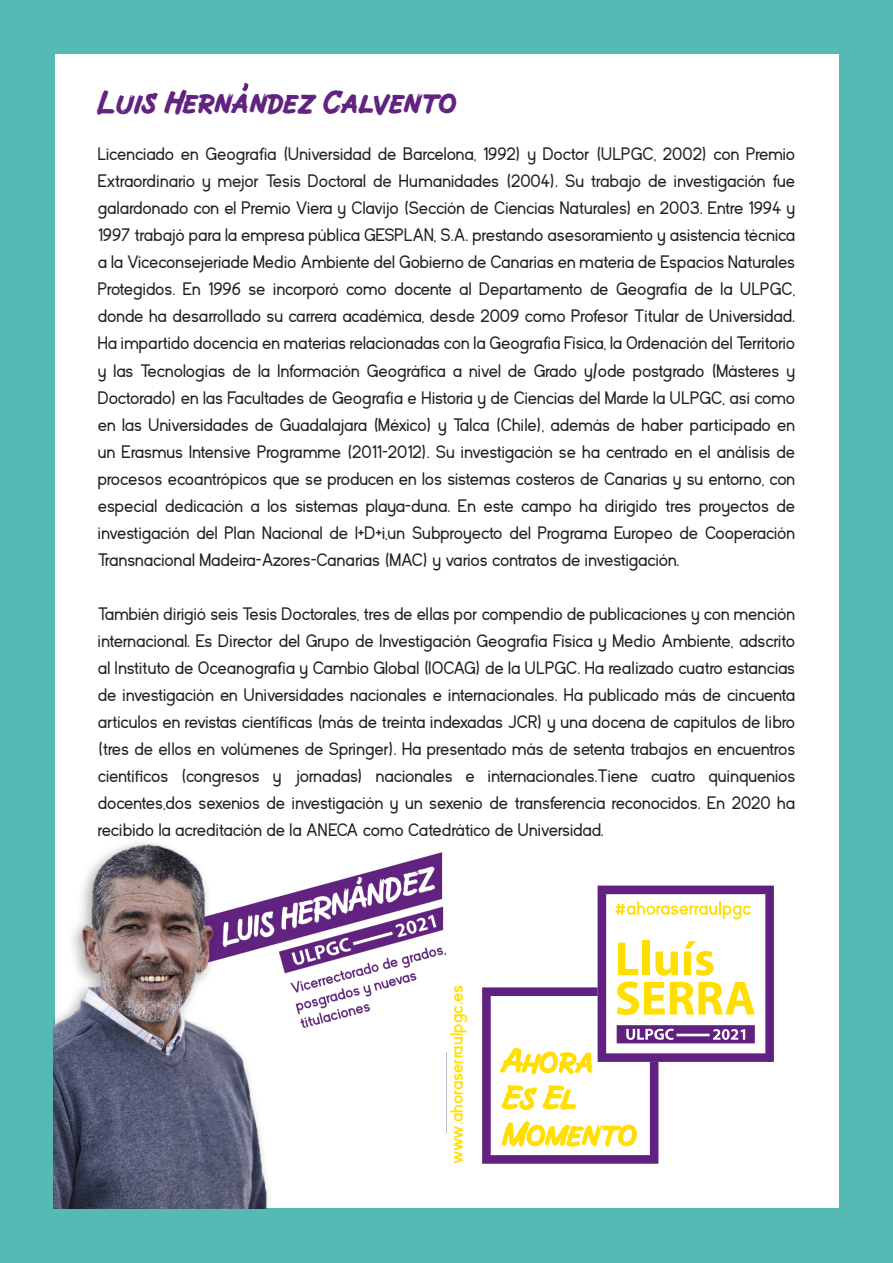
<style>
.page{position:relative;width:893px;height:1263px;background:#fff}
.page>*{position:absolute;margin:0;border:0;box-sizing:border-box;transform-origin:0 0}
.t1{font:31.5px "HUCK";color:#622280}
.t2{font:18px/27px "Kayak Sans";color:#231f20;text-align:justify}
.t3{font:700 17.7px "Kayak Sans";color:#ffde00}
.s1{font-family:"Poppins";font-size:15px}
</style>
<div class="page">
<div style="left:0;top:0;width:893px;height:1263px;background:linear-gradient(to right,#56bbb4,#58bcb5)"></div>
<div style="left:55px;top:55px;width:783px;height:1153px;background:#fff"></div>
<img style="left:54px;top:804px;width:404px;height:405px">
<svg style="left:482px;top:885px;width:292px;height:279px"></svg>
<svg style="left:310px;top:1048px;width:136px;height:153px"></svg>
<svg style="left:240px;top:83px;width:8px;height:19px"></svg>
<p class="t1" style="left:98px;top:86px;width:361px">Luis Hernandez Calvento</p>
<p class="t2" style="left:98px;top:141px;width:699px">Licenciado en Geografía (Universidad de Barcelona, 1992) y Doctor (ULPGC, 2002) con Premio Extraordinario y mejor Tesis Doctoral de Humanidades (2004). Su trabajo de investigación fue galardonado con el Premio Viera y Clavijo (Sección de Ciencias Naturales) en 2003. Entre 1994 y 1997 trabajó para la empresa pública GESPLAN, S.A. prestando asesoramiento y asistencia técnica a la Viceconsejeríade Medio Ambiente del Gobierno de Canarias en materia de Espacios Naturales Protegidos. En 1996 se incorporó como docente al Departamento de Geografía de la ULPGC, donde ha desarrollado su carrera académica, desde 2009 como Profesor Titular de Universidad.<br>Ha impartido docencia en materias relacionadas con la Geografía Física, la Ordenación del Territorio y las Tecnologías de la Información Geográ<span class="s1">fi</span>ca a nivel de Grado y/ode postgrado (Másteres y Doctorado) en las Facultades de Geografía e Historia y de Ciencias del Marde la ULPGC, así como en las Universidades de Guadalajara (México) y Talca (Chile), además de haber participado en un Erasmus Intensive Programme (2011-2012). Su investigación se ha centrado en el análisis de procesos ecoantrópicos que se producen en los sistemas costeros de Canarias y su entorno, con especial dedicación a los sistemas playa-duna. En este campo ha dirigido tres proyectos de investigación del Plan Nacional de I+D+i,un Subproyecto del Programa Europeo de Cooperación Transnacional Madeira-Azores-Canarias (MAC) y varios contratos de investigación.</p>
<p class="t2" style="left:98px;top:600px;width:699px">También dirigió seis Tesis Doctorales, tres de ellas por compendio de publicaciones y con mención internacional. Es Director del Grupo de Investigación Geografía Física y Medio Ambiente, adscrito al Instituto de Oceanografía y Cambio Global (IOCAG) de la ULPGC. Ha realizado cuatro estancias de investigación en Universidades nacionales e internacionales. Ha publicado más de cincuenta artículos en revistas cient<span class="s1">ífi</span>cas (más de treinta indexadas JCR) y una docena de capítulos de libro (tres de ellos en volúmenes de Springer). Ha presentado más de setenta trabajos en encuentros cientí<span class="s1">fi</span>cos (congresos y jornadas) nacionales e internacionales.Tiene cuatro quinquenios docentes,dos sexenios de investigación y un sexenio de transferencia reconocidos. En 2020 ha recibido la acreditación de la ANECA como Catedrático de Universidad.</p>
<p class="t3" style="left:447px;top:1164px;width:181px;rotate:-90deg">www.ahoraserraulpgc.es</p>
</div>
